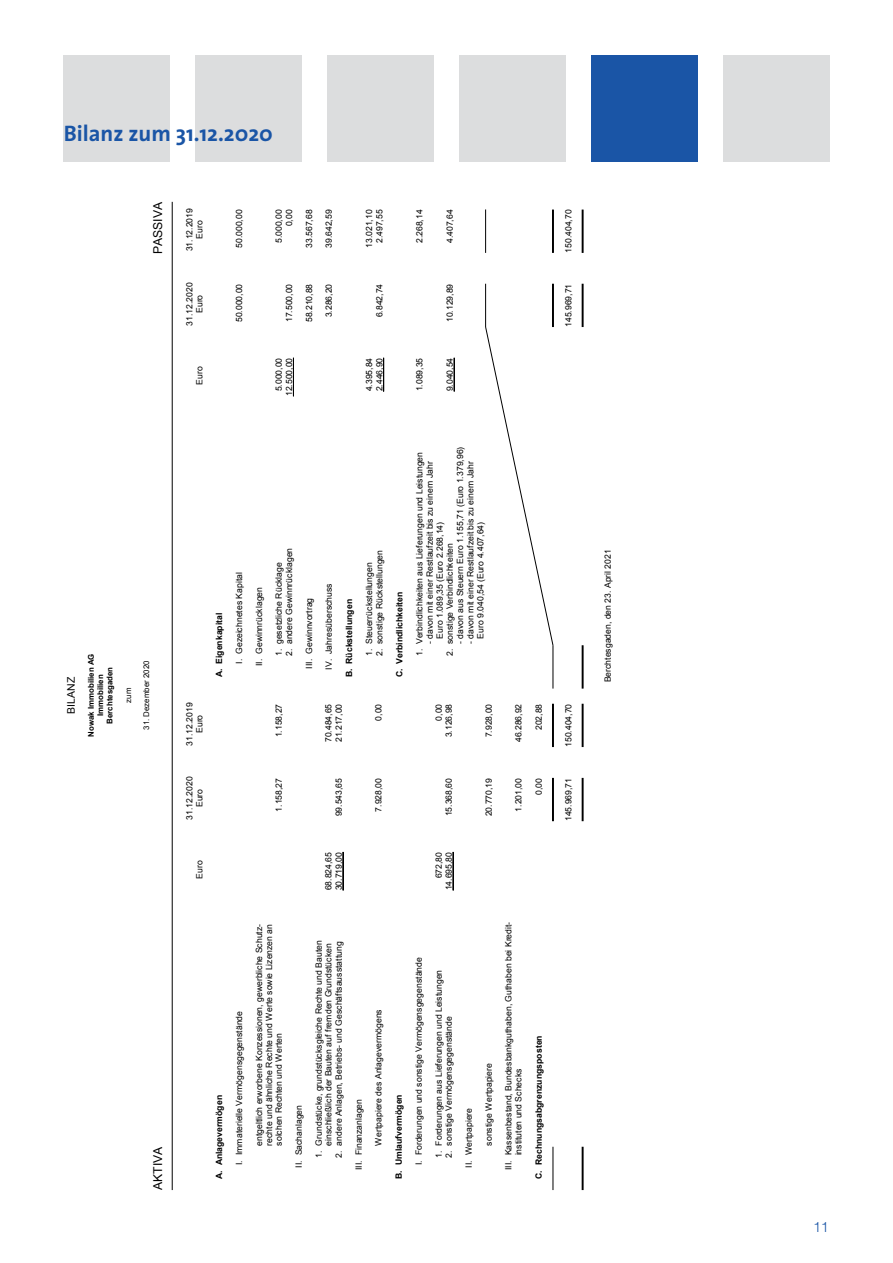
<style>
.page{position:relative;width:893px;height:1263px;background:#fff}
.page>*{position:absolute;margin:0;border:0;box-sizing:border-box;transform-origin:0 0}
.t1{font:700 22.5px "The Sans";color:#1a55a6}
.t2{font:300 14.25px "Helvetica Neue LT";color:#1a55a6}
.t3{font:12.15px "Arial";color:#000}
.t4{font:10.5px "Arial";color:#000}
.t5{font:8.7px/9.9px "Arial";color:#000}
.t6{font:700 8.7px "Arial";letter-spacing:.005em;color:#000}
.t7{font:700 7.8px/9.4px "Arial";color:#000;text-align:center}
.t8{font:7.8px "Arial";letter-spacing:.005em;color:#000}
</style>
<div class="page">
<div style="left:64px;top:55px;width:106px;height:107px;background:#dcddde"></div>
<div style="left:196px;top:55px;width:106px;height:107px;background:#dcddde"></div>
<div style="left:327px;top:55px;width:107px;height:107px;background:#dcddde"></div>
<div style="left:459px;top:55px;width:107px;height:107px;background:#dcddde"></div>
<div style="left:723px;top:55px;width:106px;height:107px;background:#dcddde"></div>
<div style="left:591px;top:55px;width:106px;height:107px;background:#1a55a6"></div>
<hr style="left:172px;top:202px;width:1px;height:988px;background:#000">
<hr style="left:343px;top:852px;width:1px;height:38px;background:#000">
<hr style="left:453px;top:852px;width:1px;height:38px;background:#000">
<hr style="left:293px;top:358px;width:1px;height:38px;background:#000">
<hr style="left:383px;top:358px;width:1px;height:33px;background:#000">
<hr style="left:454px;top:358px;width:1px;height:33px;background:#000">
<hr style="left:485px;top:284px;width:1px;height:43px;background:#000">
<svg style="left:485px;top:326px;width:69px;height:320px"></svg>
<hr style="left:553px;top:645px;width:1px;height:43px;background:#000">
<hr style="left:553px;top:1147px;width:1px;height:43px;background:#000">
<hr style="left:485px;top:209px;width:1px;height:44px;background:#000">
<hr style="left:553px;top:778px;width:1px;height:43px;background:#000">
<hr style="left:553px;top:704px;width:1px;height:43px;background:#000">
<hr style="left:553px;top:284px;width:1px;height:43px;background:#000">
<hr style="left:553px;top:210px;width:1px;height:43px;background:#000">
<hr style="left:582px;top:778px;width:1px;height:43px;background:#000">
<hr style="left:583px;top:778px;width:1px;height:43px;background:#000">
<hr style="left:582px;top:704px;width:1px;height:43px;background:#000">
<hr style="left:583px;top:704px;width:1px;height:43px;background:#000">
<hr style="left:582px;top:1147px;width:1px;height:43px;background:#000">
<hr style="left:583px;top:1147px;width:1px;height:43px;background:#000">
<hr style="left:582px;top:284px;width:1px;height:43px;background:#000">
<hr style="left:583px;top:284px;width:1px;height:43px;background:#000">
<hr style="left:582px;top:210px;width:1px;height:43px;background:#000">
<hr style="left:583px;top:210px;width:1px;height:43px;background:#000">
<hr style="left:582px;top:645px;width:1px;height:43px;background:#000">
<hr style="left:583px;top:645px;width:1px;height:43px;background:#000">
<h1 class="t1" style="left:64px;top:115px;width:211px">Bilanz zum 31.12.2020</h1>
<h3 class="t3" style="left:150px;top:254px;width:54px;rotate:-90deg">PASSIVA</h3>
<p class="t4" style="left:64px;top:713px;width:38px;rotate:-90deg">BILANZ</p>
<p class="t7" style="left:86px;top:737px;width:85px;rotate:-90deg">Nowak Immobilien AG<br>Immobilien<br>Berchtesgaden</p>
<p class="t8" style="left:123px;top:703px;width:16px;rotate:-90deg">zum</p>
<p class="t8" style="left:141px;top:730px;width:71px;rotate:-90deg">31. Dezember 2020</p>
<h3 class="t3" style="left:150px;top:1190px;width:45px;rotate:-90deg">AKTIVA</h3>
<p class="t5" style="left:184px;top:251px;width:45px;rotate:-90deg">31.12.2019</p>
<p class="t5" style="left:194px;top:239px;width:20px;rotate:-90deg">Euro</p>
<p class="t5" style="left:184px;top:326px;width:45px;rotate:-90deg">31.12.2020</p>
<p class="t5" style="left:194px;top:313px;width:20px;rotate:-90deg">Euro</p>
<p class="t5" style="left:194px;top:385px;width:20px;rotate:-90deg">Euro</p>
<p class="t5" style="left:234px;top:248px;width:40px;rotate:-90deg">50.000,00</p>
<p class="t5" style="left:234px;top:322px;width:40px;rotate:-90deg">50.000,00</p>
<p class="t5" style="left:284px;top:226px;width:18px;rotate:-90deg">0,00</p>
<p class="t5" style="left:274px;top:243px;width:35px;rotate:-90deg">5.000,00</p>
<p class="t5" style="left:304px;top:248px;width:40px;rotate:-90deg">33.567,68</p>
<p class="t5" style="left:324px;top:248px;width:40px;rotate:-90deg">39.642,59</p>
<p class="t5" style="left:284px;top:322px;width:40px;rotate:-90deg">17.500,00</p>
<p class="t5" style="left:304px;top:322px;width:40px;rotate:-90deg">58.210,88</p>
<p class="t5" style="left:324px;top:317px;width:35px;rotate:-90deg">3.286,20</p>
<p class="t5" style="left:274px;top:391px;width:35px;rotate:-90deg">5.000,00</p>
<p class="t5" style="left:284px;top:396px;width:40px;rotate:-90deg">12.500,00</p>
<p class="t5" style="left:374px;top:243px;width:35px;rotate:-90deg">2.497,55</p>
<p class="t5" style="left:364px;top:248px;width:40px;rotate:-90deg">13.021,10</p>
<p class="t5" style="left:374px;top:317px;width:35px;rotate:-90deg">6.842,74</p>
<p class="t5" style="left:364px;top:391px;width:35px;rotate:-90deg">4.395,84</p>
<p class="t5" style="left:374px;top:391px;width:35px;rotate:-90deg">2.446,90</p>
<p class="t5" style="left:415px;top:243px;width:35px;rotate:-90deg">2.268,14</p>
<p class="t5" style="left:415px;top:391px;width:35px;rotate:-90deg">1.089,35</p>
<p class="t5" style="left:445px;top:243px;width:35px;rotate:-90deg">4.407,64</p>
<p class="t5" style="left:445px;top:322px;width:40px;rotate:-90deg">10.129,89</p>
<p class="t5" style="left:445px;top:391px;width:35px;rotate:-90deg">9.040,54</p>
<p class="t5" style="left:184px;top:745px;width:45px;rotate:-90deg">31.12.2019</p>
<p class="t5" style="left:194px;top:733px;width:20px;rotate:-90deg">Euro</p>
<p class="t5" style="left:184px;top:820px;width:45px;rotate:-90deg">31.12.2020</p>
<p class="t5" style="left:194px;top:807px;width:20px;rotate:-90deg">Euro</p>
<p class="t5" style="left:194px;top:879px;width:20px;rotate:-90deg">Euro</p>
<p class="t6" style="left:213px;top:677px;width:66px;rotate:-90deg">A. Eigenkapital</p>
<p class="t5" style="left:234px;top:664px;width:93px;rotate:-90deg">I. Gezeichnetes Kapital</p>
<p class="t5" style="left:254px;top:666px;width:81px;rotate:-90deg">II. Gewinnrücklagen</p>
<p class="t5" style="left:284px;top:656px;width:110px;rotate:-90deg">2. andere Gewinnrücklagen</p>
<p class="t5" style="left:274px;top:656px;width:95px;rotate:-90deg">1. gesetzliche Rücklage</p>
<p class="t5" style="left:274px;top:737px;width:35px;rotate:-90deg">1.158,27</p>
<p class="t5" style="left:304px;top:669px;width:72px;rotate:-90deg">III. Gewinnvortrag</p>
<p class="t5" style="left:324px;top:669px;width:88px;rotate:-90deg">IV. Jahresüberschuss</p>
<p class="t6" style="left:343px;top:677px;width:80px;rotate:-90deg">B. Rückstellungen</p>
<p class="t5" style="left:324px;top:742px;width:40px;rotate:-90deg">70.484,65</p>
<p class="t5" style="left:334px;top:742px;width:40px;rotate:-90deg">21.217,00</p>
<p class="t5" style="left:374px;top:656px;width:108px;rotate:-90deg">2. sonstige Rückstellungen</p>
<p class="t5" style="left:364px;top:656px;width:95px;rotate:-90deg">1. Steuerrückstellungen</p>
<p class="t5" style="left:374px;top:721px;width:18px;rotate:-90deg">0,00</p>
<p class="t6" style="left:394px;top:677px;width:87px;rotate:-90deg">C. Verbindlichkeiten</p>
<p class="t5" style="left:455px;top:644px;width:199px;rotate:-90deg">- davon aus Steuern Euro 1.155,71 (Euro 1.379,96)</p>
<p class="t5" style="left:415px;top:656px;width:206px;rotate:-90deg">1. Verbindlichkeiten aus Lieferungen und Leistungen</p>
<p class="t5" style="left:425px;top:639px;width:179px;text-indent:-5px;rotate:-90deg">- davon mit einer Restlaufzeit bis zu einem Jahr<br>Euro 1.089,35 (Euro 2.268,14)</p>
<p class="t5" style="left:466px;top:639px;width:179px;text-indent:-5px;rotate:-90deg">- davon mit einer Restlaufzeit bis zu einem Jahr<br>Euro 9.040,54 (Euro 4.407,64)</p>
<p class="t5" style="left:445px;top:656px;width:114px;rotate:-90deg">2. sonstige Verbindlichkeiten</p>
<p class="t5" style="left:444px;top:737px;width:35px;rotate:-90deg">3.126,98</p>
<p class="t5" style="left:434px;top:721px;width:18px;rotate:-90deg">0,00</p>
<p class="t5" style="left:484px;top:737px;width:35px;rotate:-90deg">7.928,00</p>
<p class="t5" style="left:274px;top:811px;width:35px;rotate:-90deg">1.158,27</p>
<p class="t5" style="left:334px;top:816px;width:40px;rotate:-90deg">99.543,65</p>
<p class="t5" style="left:374px;top:811px;width:35px;rotate:-90deg">7.928,00</p>
<p class="t5" style="left:444px;top:816px;width:40px;rotate:-90deg">15.368,60</p>
<p class="t5" style="left:484px;top:816px;width:40px;rotate:-90deg">20.770,19</p>
<p class="t5" style="left:514px;top:742px;width:40px;rotate:-90deg">46.286,92</p>
<p class="t5" style="left:534px;top:730px;width:28px;rotate:-90deg">202,88</p>
<p class="t5" style="left:514px;top:811px;width:35px;rotate:-90deg">1.201,00</p>
<p class="t5" style="left:534px;top:795px;width:18px;rotate:-90deg">0,00</p>
<p class="t6" style="left:213px;top:1179px;width:85px;rotate:-90deg">A. Anlagevermögen</p>
<p class="t5" style="left:234px;top:1165px;width:156px;rotate:-90deg">I. Immaterielle Vermögensgegenstände</p>
<p class="t5" style="left:254px;top:1145px;width:223px;text-align:justify;rotate:-90deg">entgeltlich erworbene Konzessionen, gewerbliche Schutz&shy;rechte und ähnliche Rechte und Werte sowie Lizenzen an solchen Rechten und Werten</p>
<p class="t5" style="left:324px;top:890px;width:40px;rotate:-90deg">68.824,65</p>
<p class="t5" style="left:334px;top:890px;width:40px;rotate:-90deg">30.719,00</p>
<p class="t5" style="left:444px;top:890px;width:40px;rotate:-90deg">14.695,80</p>
<p class="t5" style="left:434px;top:878px;width:28px;rotate:-90deg">672,80</p>
<p class="t5" style="left:294px;top:1168px;width:64px;rotate:-90deg">II. Sachanlagen</p>
<p class="t5" style="left:314px;top:1145px;width:207px;text-indent:-12px;rotate:-90deg">1. Grundstücke, grundstücksgleiche Rechte und Bauten einschließlich der Bauten auf fremden Grundstücken</p>
<p class="t5" style="left:334px;top:1158px;width:218px;rotate:-90deg">2. andere Anlagen, Betriebs- und Geschäftsausstattung</p>
<p class="t5" style="left:354px;top:1170px;width:73px;rotate:-90deg">III. Finanzanlagen</p>
<p class="t5" style="left:374px;top:1145px;width:138px;rotate:-90deg">Wertpapiere des Anlagevermögens</p>
<p class="t6" style="left:393px;top:1179px;width:86px;rotate:-90deg">B. Umlaufvermögen</p>
<p class="t5" style="left:414px;top:1165px;width:209px;rotate:-90deg">I. Forderungen und sonstige Vermögensgegenstände</p>
<p class="t5" style="left:434px;top:1158px;width:189px;rotate:-90deg">1. Forderungen aus Lieferungen und Leistungen</p>
<p class="t5" style="left:444px;top:1158px;width:143px;rotate:-90deg">2. sonstige Vermögensgegenstände</p>
<p class="t5" style="left:464px;top:1168px;width:61px;rotate:-90deg">II. Wertpapiere</p>
<p class="t5" style="left:484px;top:1145px;width:84px;rotate:-90deg">sonstige Wertpapiere</p>
<p class="t5" style="left:504px;top:1155px;width:235px;text-indent:-15px;rotate:-90deg">III. Kassenbestand, Bundesbankguthaben, Guthaben bei Kredit&shy;instituten und Schecks</p>
<p class="t6" style="left:533px;top:1179px;width:145px;rotate:-90deg">C. Rechnungsabgrenzungsposten</p>
<p class="t5" style="left:564px;top:253px;width:45px;rotate:-90deg">150.404,70</p>
<p class="t5" style="left:564px;top:327px;width:45px;rotate:-90deg">145.969,71</p>
<p class="t5" style="left:564px;top:747px;width:45px;rotate:-90deg">150.404,70</p>
<p class="t5" style="left:564px;top:821px;width:45px;rotate:-90deg">145.969,71</p>
<p class="t5" style="left:603px;top:682px;width:134px;rotate:-90deg">Berchtesgaden, den 23. April 2021</p>
<h2 class="t2" style="left:813px;top:1219px;width:17px">11</h2>
</div>
